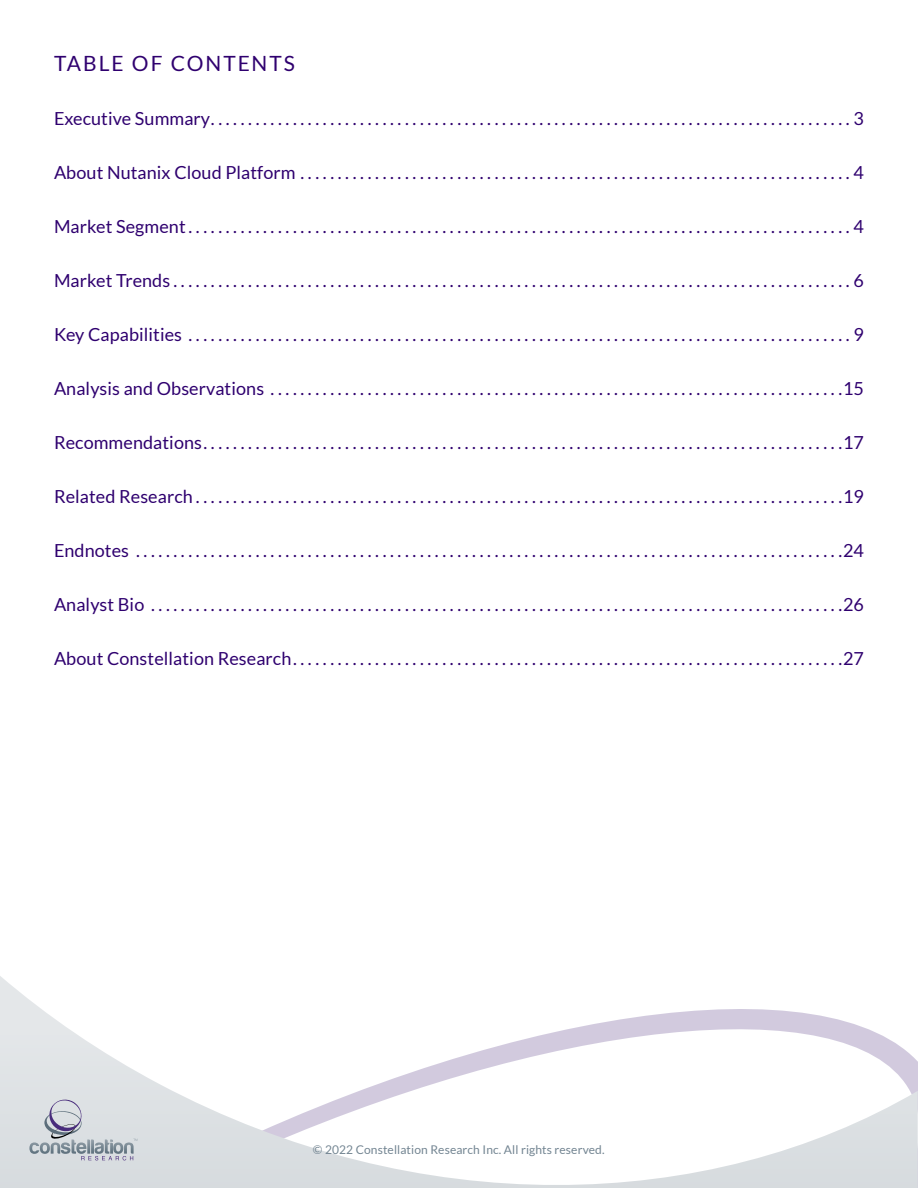
<style>
.page{position:relative;width:918px;height:1188px;background:#fff}
.page>*{position:absolute;margin:0;border:0;box-sizing:border-box;transform-origin:0 0}
.t1{font:21px "Lato";letter-spacing:.095em;color:#2f006f}
.t2{font:18px "Lato";letter-spacing:.005em;color:#2f006f}
.t3{font:12px "Lato";letter-spacing:.01em;color:#738592}
</style>
<div class="page">
<svg style="left:0;top:976px;width:918px;height:212px"></svg>
<svg style="left:29px;top:1100px;width:108px;height:60px"></svg>
<p class="t1" style="left:54px;top:52px;width:243px">TABLE OF CONTENTS</p>
<p class="t2" style="left:54px;top:108px;width:812px">Executive Summary . . . . . . . . . . . . . . . . . . . . . . . . . . . . . . . . . . . . . . . . . . . . . . . . . . . . . . . . . . . . . . . . . . . . . . . . . . . . . . . . . . . . . . 3</p>
<p class="t2" style="left:54px;top:162px;width:812px">About Nutanix Cloud Platform . . . . . . . . . . . . . . . . . . . . . . . . . . . . . . . . . . . . . . . . . . . . . . . . . . . . . . . . . . . . . . . . . . . . . . . . . . 4</p>
<p class="t2" style="left:54px;top:216px;width:812px">Market Segment . . . . . . . . . . . . . . . . . . . . . . . . . . . . . . . . . . . . . . . . . . . . . . . . . . . . . . . . . . . . . . . . . . . . . . . . . . . . . . . . . . . . . . . . . 4</p>
<p class="t2" style="left:54px;top:270px;width:812px">Market Trends . . . . . . . . . . . . . . . . . . . . . . . . . . . . . . . . . . . . . . . . . . . . . . . . . . . . . . . . . . . . . . . . . . . . . . . . . . . . . . . . . . . . . . . . . . . 6</p>
<p class="t2" style="left:54px;top:324px;width:812px">Key Capabilities . . . . . . . . . . . . . . . . . . . . . . . . . . . . . . . . . . . . . . . . . . . . . . . . . . . . . . . . . . . . . . . . . . . . . . . . . . . . . . . . . . . . . . . . . 9</p>
<p class="t2" style="left:54px;top:378px;width:812px">Analysis and Observations . . . . . . . . . . . . . . . . . . . . . . . . . . . . . . . . . . . . . . . . . . . . . . . . . . . . . . . . . . . . . . . . . . . . . . . . . . . . 15</p>
<p class="t2" style="left:54px;top:432px;width:812px">Recommendations . . . . . . . . . . . . . . . . . . . . . . . . . . . . . . . . . . . . . . . . . . . . . . . . . . . . . . . . . . . . . . . . . . . . . . . . . . . . . . . . . . . . . 17</p>
<p class="t2" style="left:54px;top:486px;width:812px">Related Research . . . . . . . . . . . . . . . . . . . . . . . . . . . . . . . . . . . . . . . . . . . . . . . . . . . . . . . . . . . . . . . . . . . . . . . . . . . . . . . . . . . . . . 19</p>
<p class="t2" style="left:54px;top:540px;width:812px">Endnotes . . . . . . . . . . . . . . . . . . . . . . . . . . . . . . . . . . . . . . . . . . . . . . . . . . . . . . . . . . . . . . . . . . . . . . . . . . . . . . . . . . . . . . . . . . . . . . 24</p>
<p class="t2" style="left:54px;top:594px;width:812px">Analyst Bio . . . . . . . . . . . . . . . . . . . . . . . . . . . . . . . . . . . . . . . . . . . . . . . . . . . . . . . . . . . . . . . . . . . . . . . . . . . . . . . . . . . . . . . . . . . . 26</p>
<p class="t2" style="left:54px;top:648px;width:812px">About Constellation Research . . . . . . . . . . . . . . . . . . . . . . . . . . . . . . . . . . . . . . . . . . . . . . . . . . . . . . . . . . . . . . . . . . . . . . . . . 27</p>
<p class="t3" style="left:313px;top:1143px;width:292px">© 2022 Constellation Research Inc. All rights reserved.</p>
</div>
